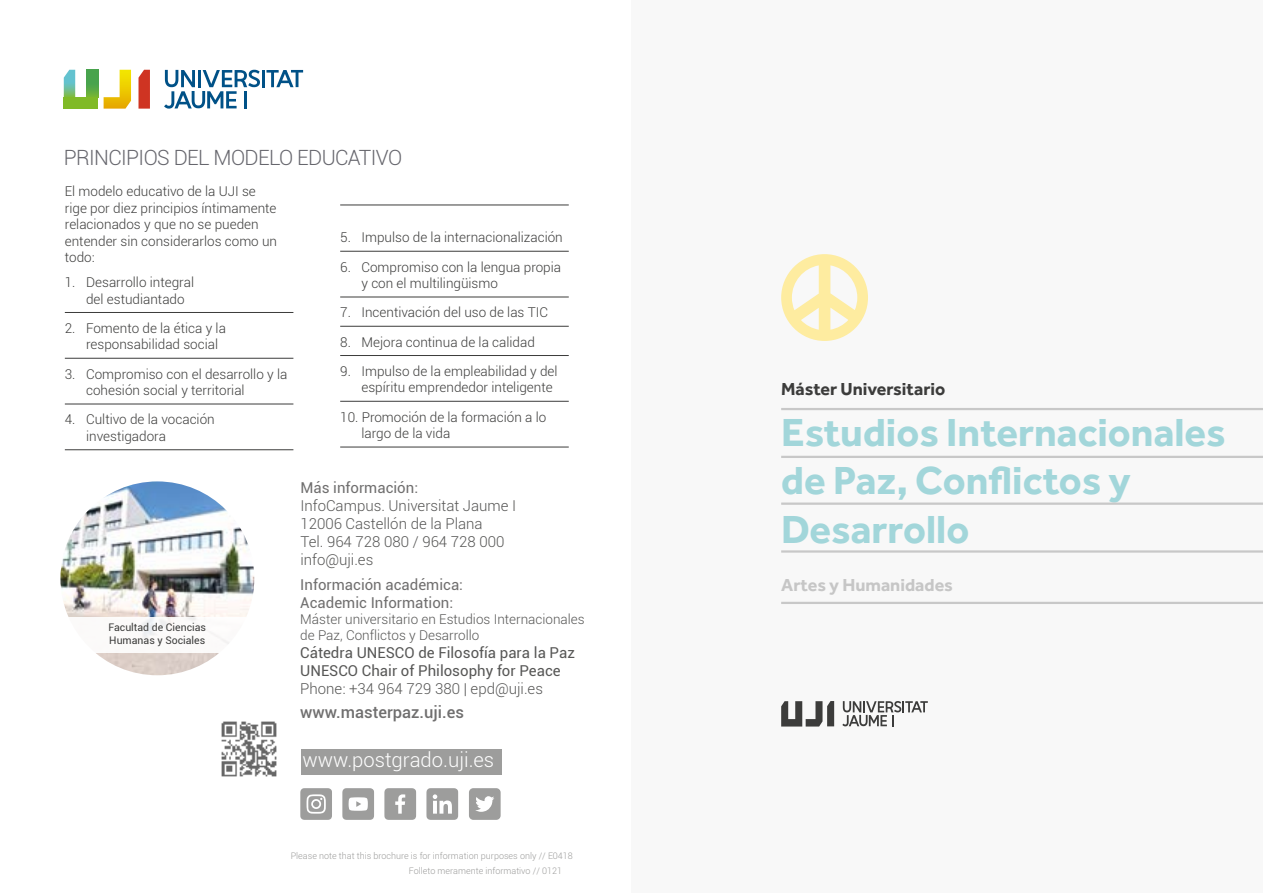
<style>
.page{position:relative;width:1263px;height:893px;background:#fff}
.page>*{position:absolute;margin:0;border:0;box-sizing:border-box;transform-origin:0 0}
.t1{font:700 40.5px/48.6px "Effra";color:#a2d6da}
.t2{font:300 21px "Roboto";letter-spacing:-.03em;color:#66666d}
.t3{font:300 20.25px "Roboto";color:#fff}
.t4{font:700 18px "Effra";color:#3c3c3b}
.t5{font:700 18px "Effra";color:#c6c6c6}
.t6{font:500 16.5px "Roboto";color:#706f6f}
.t7{font:300 15px/18px "Roboto";color:#575756}
.t8{font:15px/18px "Roboto";color:#575756}
.t9{font:15px/18px "Roboto";color:#706f6f}
.t10{font:300 13.5px/16.5px "Roboto";color:#3c3c3b}
.t11{font:300 13.5px/16.2px "Roboto";color:#575756}
.t12{font:10.5px/12.6px "Roboto";color:#3c3c3b}
.t13{font:300 9px "Roboto";color:#9d9d9c}
</style>
<div class="page">
<img style="left:60px;top:481px;width:194px;height:194px;border-radius:97px">
<div style="left:39px;top:617px;width:215px;height:36px;background:#fff"></div>
<hr style="left:65px;top:312px;width:228px;height:1px;background:#3c3c3b">
<hr style="left:65px;top:358px;width:228px;height:1px;background:#3c3c3b">
<hr style="left:65px;top:404px;width:228px;height:1px;background:#3c3c3b">
<hr style="left:65px;top:449px;width:228px;height:1px;background:#3c3c3b">
<hr style="left:340px;top:205px;width:229px;height:1px;background:#3c3c3b">
<hr style="left:340px;top:251px;width:229px;height:1px;background:#3c3c3b">
<hr style="left:340px;top:297px;width:229px;height:1px;background:#3c3c3b">
<hr style="left:340px;top:326px;width:229px;height:1px;background:#3c3c3b">
<hr style="left:340px;top:355px;width:229px;height:1px;background:#3c3c3b">
<hr style="left:340px;top:401px;width:229px;height:1px;background:#3c3c3b">
<hr style="left:340px;top:447px;width:229px;height:1px;background:#3c3c3b">
<svg style="left:138px;top:70px;width:12px;height:39px"></svg>
<svg style="left:64px;top:70px;width:11px;height:27px"></svg>
<svg style="left:87px;top:70px;width:11px;height:27px"></svg>
<div style="left:64px;top:97px;width:34px;height:12px;background:#80ba27"></div>
<svg style="left:104px;top:70px;width:27px;height:39px"></svg>
<hr style="left:262px;top:70px;width:3px;height:17px;background:#005187">
<svg style="left:266px;top:70px;width:37px;height:17px"></svg>
<svg style="left:164px;top:70px;width:96px;height:39px"></svg>
<div style="left:631px;top:0;width:632px;height:893px;background:#f8f8f8"></div>
<svg style="left:300px;top:788px;width:158px;height:32px"></svg>
<svg style="left:469px;top:788px;width:32px;height:32px"></svg>
<div style="left:302px;top:749px;width:200px;height:26px;background:#9d9d9c"></div>
<img style="left:221px;top:721px;width:56px;height:56px">
<svg style="left:842px;top:701px;width:86px;height:25px"></svg>
<svg style="left:781px;top:701px;width:53px;height:25px"></svg>
<hr style="left:781px;top:408px;width:482px;height:2px;background:#c8c8c8">
<hr style="left:781px;top:456px;width:482px;height:2px;background:#c8c8c8">
<hr style="left:781px;top:502px;width:482px;height:3px;background:#c8c8c8">
<hr style="left:781px;top:550px;width:482px;height:3px;background:#c8c8c8">
<hr style="left:781px;top:602px;width:482px;height:2px;background:#c8c8c8">
<svg style="left:781px;top:254px;width:87px;height:87px"></svg>
<h2 class="t2" style="left:64px;top:143px;width:340px">PRINCIPIOS DEL MODELO EDUCATIVO</h2>
<p class="t10" style="left:65px;top:183px;width:214px">El modelo educativo de la UJI se rige por diez principios íntimamente relacionados y que no se pueden entender sin considerarlos como un todo:</p>
<p class="t10" style="left:86px;top:274px;width:110px;text-indent:-21px">1. Desarrollo integral del estudiantado</p>
<p class="t10" style="left:86px;top:319px;width:141px;text-indent:-21px">2. Fomento de la ética y la responsabilidad social</p>
<p class="t10" style="left:86px;top:365px;width:203px;text-indent:-21px">3. Compromiso con el desarrollo y la cohesión social y territorial</p>
<p class="t10" style="left:86px;top:411px;width:130px;text-indent:-21px">4. Cultivo de la vocación investigadora</p>
<p class="t10" style="left:340px;top:229px;width:224px">5. Impulso de la internacionalización</p>
<p class="t10" style="left:361px;top:258px;width:201px;text-indent:-21px">6. Compromiso con la lengua propia y con el multilingüismo</p>
<p class="t10" style="left:340px;top:304px;width:209px">7. Incentivación del uso de las TIC</p>
<p class="t10" style="left:340px;top:333px;width:196px">8. Mejora continua de la calidad</p>
<p class="t10" style="left:361px;top:362px;width:198px;text-indent:-21px">9. Impulso de la empleabilidad y del espíritu emprendedor inteligente</p>
<p class="t10" style="left:361px;top:408px;width:186px;text-indent:-21px">10. Promoción de la formación a lo largo de la vida</p>
<p class="t12" style="left:108px;top:621px;width:99px">Facultad de Ciencias<br>Humanas y Sociales</p>
<p class="t9" style="left:300px;top:478px;width:119px">Más información:</p>
<p class="t7" style="left:300px;top:496px;width:217px">InfoCampus. Universitat Jaume I<br>12006 Castellón de la Plana<br>Tel. 964 728 080 / 964 728 000 info@uji.es</p>
<p class="t9" style="left:300px;top:575px;width:164px">Información académica:<br>Academic Information:</p>
<p class="t11" style="left:300px;top:610px;width:286px">Máster universitario en Estudios Internacionales de Paz, Conflictos y Desarrollo</p>
<p class="t8" style="left:300px;top:643px;width:276px">Cátedra UNESCO de Filosofía para la Paz<br>UNESCO Chair of Philosophy for Peace</p>
<p class="t7" style="left:300px;top:679px;width:244px">Phone: +34 964 729 380 | epd@uji.es</p>
<p class="t6" style="left:300px;top:701px;width:165px">www.masterpaz.uji.es</p>
<h3 class="t3" style="left:303px;top:746px;width:193px">www.postgrado.uji.es</h3>
<p class="t13" style="left:291px;top:849px;width:284px">Please note that this brochure is for information purposes only // E0418</p>
<p class="t13" style="left:409px;top:865px;width:155px">Folleto meramente informativo // 0121</p>
<h3 class="t4" style="left:781px;top:378px;width:166px">Máster Universitario</h3>
<h1 class="t1" style="left:781px;top:407px;width:446px">Estudios Internacionales de Paz, Conflictos y<br>Desarrollo</h1>
<h3 class="t5" style="left:781px;top:574px;width:173px">Artes y Humanidades</h3>
</div>
